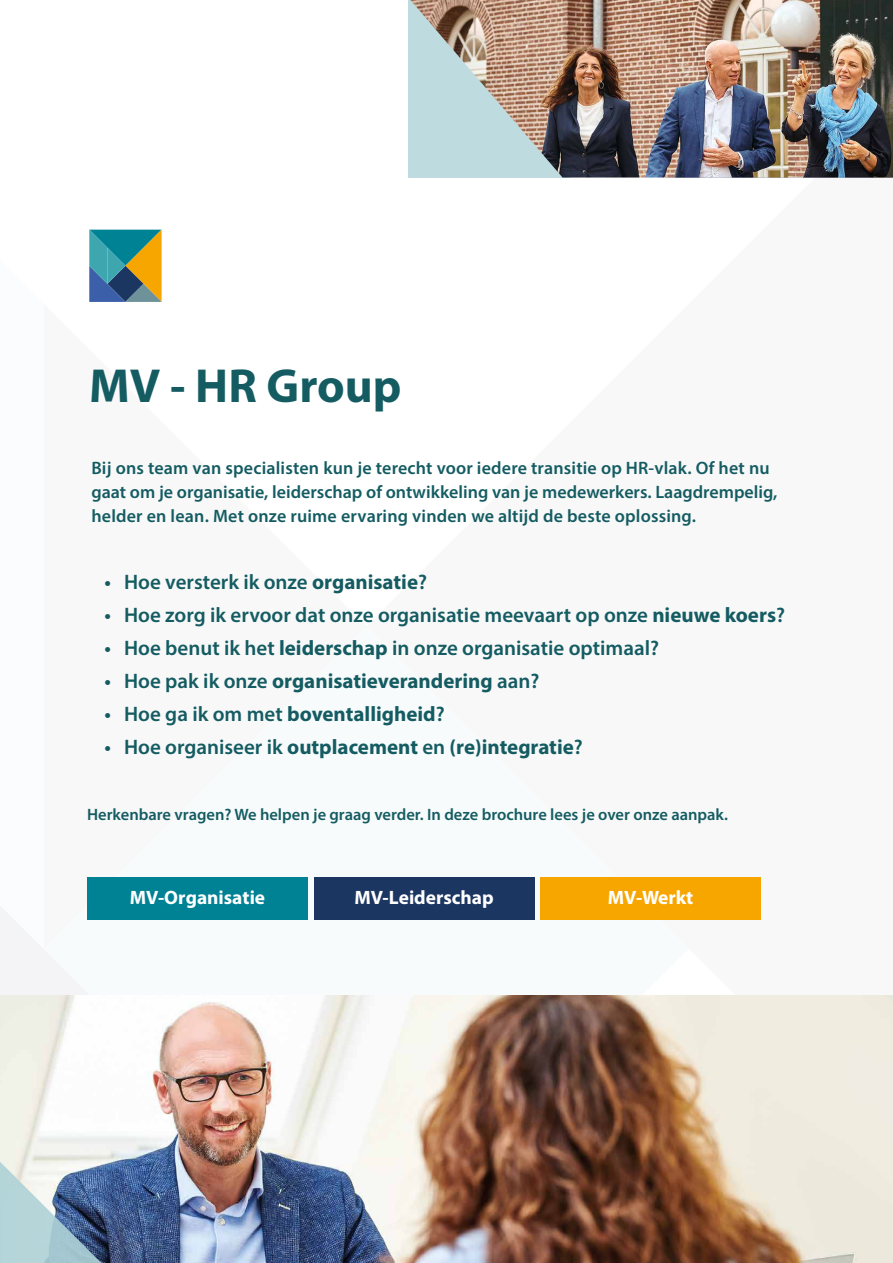
<style>
.page{position:relative;width:893px;height:1263px;background:#fff}
.page>*{position:absolute;margin:0;border:0;box-sizing:border-box;transform-origin:0 0}
.t1{font:700 48px "Myriad Pro";color:#145c62}
.t2{font:600 21px "Myriad Pro";color:#145c62}
.t3{font:700 21px "Myriad Pro";color:#145c62}
.t4{font:700 19.35px "Myriad Pro";color:#fff}
.t5{font:600 18px/24px "Myriad Pro";letter-spacing:.01em;color:#145c62}
.t6{font:600 16.5px "Myriad Pro";color:#145c62}
.s1{font-weight:700}
.s2{font-weight:600}
</style>
<div class="page">
<svg style="left:0;top:919px;width:366px;height:76px"></svg>
<svg style="left:0;top:906px;width:44px;height:43px"></svg>
<img style="left:0;top:995px;width:893px;height:268px">
<svg style="left:0;top:1120px;width:136px;height:143px"></svg>
<img style="left:410px;top:0;width:483px;height:178px">
<svg style="left:89px;top:230px;width:73px;height:72px;background:#5e8773"></svg>
<div style="left:87px;top:877px;width:221px;height:42px;background:#008295"></div>
<div style="left:314px;top:877px;width:220px;height:42px;background:#1c3662"></div>
<div style="left:540px;top:877px;width:221px;height:42px;background:#f7a600"></div>
<h1 class="t1" style="left:89px;top:354px;width:314px">MV - HR Group</h1>
<p class="t5" style="left:91px;top:455px;width:687px">Bij ons team van specialisten kun je terecht voor iedere transitie op HR-vlak. Of het nu gaat om je organisatie, leiderschap of ontwikkeling van je medewerkers. Laagdrempelig, helder en lean. Met onze ruime ervaring vinden we altijd de beste oplossing.</p>
<p class="t2" style="left:105px;top:569px;width:324px">• Hoe versterk ik onze <span class="s1">organisatie</span>?</p>
<p class="t2" style="left:105px;top:602px;width:682px">• Hoe zorg ik ervoor dat onze organisatie meevaart op onze <span class="s1">nieuwe koers</span>?</p>
<p class="t2" style="left:105px;top:635px;width:556px">• Hoe benut ik het <span class="s1">leiderschap</span> in onze organisatie optimaal?</p>
<p class="t3" style="left:105px;top:667px;width:436px"><span class="s2">• Hoe pak ik onze</span> organisatieverandering <span class="s2">aan?</span></p>
<p class="t3" style="left:105px;top:700px;width:342px"><span class="s2">• Hoe ga ik om met</span> boventalligheid<span class="s2">?</span></p>
<p class="t3" style="left:105px;top:733px;width:480px"><span class="s2">• Hoe organiseer ik</span> outplacement <span class="s2">en</span> (re)integratie<span class="s2">?</span></p>
<p class="t6" style="left:87px;top:804px;width:642px">Herkenbare vragen? We helpen je graag verder. In deze brochure lees je over onze aanpak.</p>
<p class="t4" style="left:130px;top:884px;width:137px">MV-Organisatie</p>
<p class="t4" style="left:354px;top:884px;width:141px">MV-Leiderschap</p>
<p class="t4" style="left:608px;top:884px;width:87px">MV-Werkt</p>
</div>
